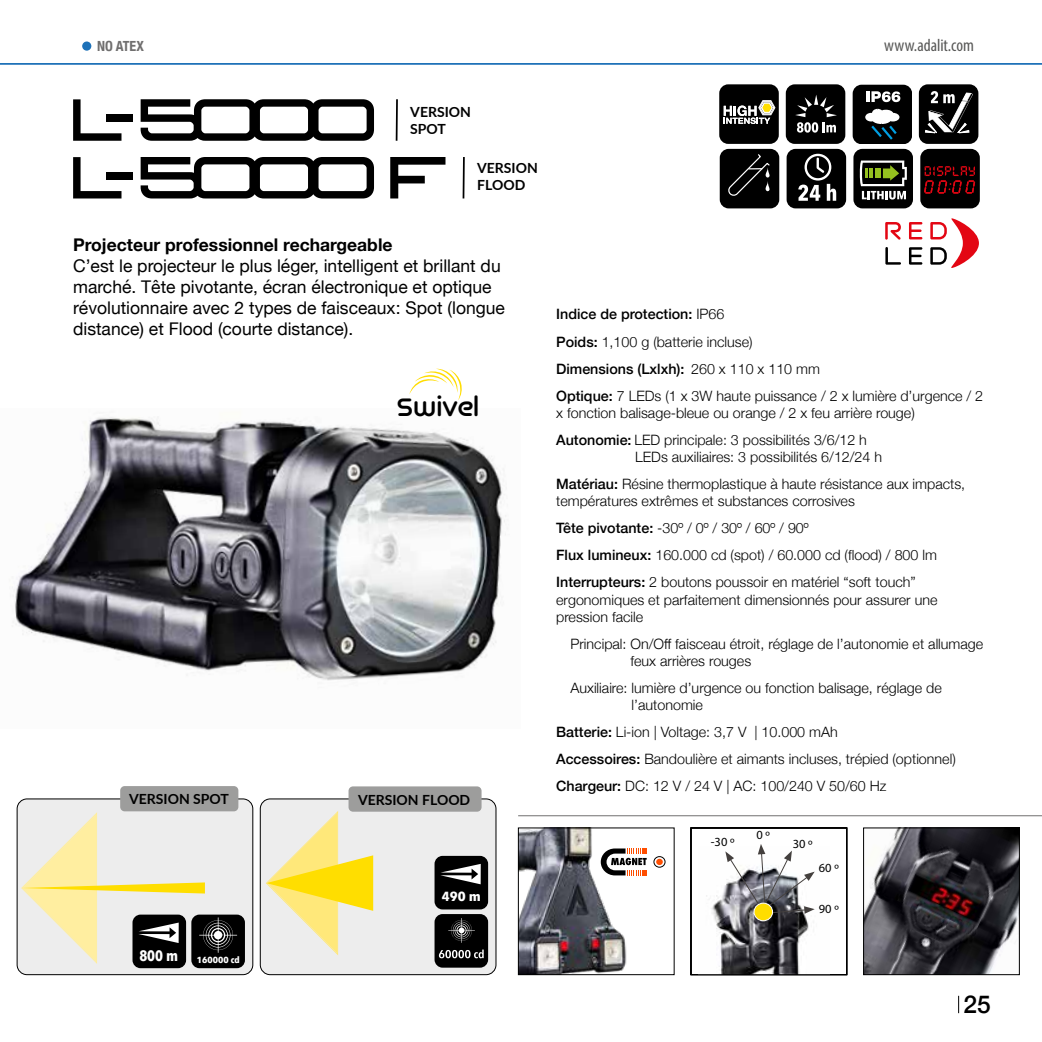
<style>
.page{position:relative;width:1042px;height:1042px;background:#fff}
.page>*{position:absolute;margin:0;border:0;box-sizing:border-box;transform-origin:0 0}
.t1{font:700 27.47px "Omnium";color:#000}
.t2{font:500 24.5px "Helvetica Neue";color:#000}
.t3{font:17.5px/21px "Helvetica Neue";color:#000}
.t4{font:700 17.5px "Helvetica Neue";color:#000}
.t5{font:condensed 17.5px "Myriad Pro";color:#575756}
.t6{font:300 14.35px/27.1px "Helvetica Neue";color:#000}
.t7{font:700 14px/16.8px "Lato";color:#000}
.t8{font:700 condensed 14px "Helvetica Neue";color:#706f6f}
.t9{font:700 13.12px "Avenir Next Condensed";color:#fff;scale:1.15 1}
.t10{font:12.42px "Myriad Pro";color:#000}
.t11{font:700 8.75px "Avenir Next Condensed";color:#fff;scale:1.15 1}
.s1{font-weight:500}
</style>
<div class="page">
<svg style="left:958px;top:996px;width:1px;height:17px"></svg>
<hr style="left:0;top:63px;width:1042px;height:2px;background:#1d71b8">
<div style="left:82px;top:41px;width:9px;height:10px;background:#1d71b8;border-radius:50%"></div>
<hr style="left:518px;top:815px;width:524px;height:1px;background:#706f6f">
<div style="left:719px;top:84px;width:60px;height:60px;background:#000;border-radius:9px"></div>
<svg style="left:723px;top:100px;width:52px;height:24px"></svg>
<div style="left:786px;top:149px;width:60px;height:59px;background:#000;border-radius:9px"></div>
<svg style="left:798px;top:153px;width:38px;height:48px"></svg>
<div style="left:919px;top:84px;width:59px;height:60px;background:#000;border-radius:9px"></div>
<svg style="left:925px;top:91px;width:48px;height:42px"></svg>
<div style="left:853px;top:149px;width:60px;height:59px;background:#000;border-radius:9px"></div>
<svg style="left:860px;top:161px;width:47px;height:38px"></svg>
<div style="left:720px;top:149px;width:59px;height:59px;background:#000;border-radius:9px"></div>
<svg style="left:728px;top:154px;width:42px;height:42px"></svg>
<div style="left:920px;top:149px;width:60px;height:59px;background:#000;border-radius:9px"></div>
<svg style="left:924px;top:166px;width:51px;height:28px"></svg>
<div style="left:852px;top:85px;width:60px;height:59px;background:#000;border-radius:9px"></div>
<hr style="left:866px;top:91px;width:4px;height:11px;background:#fff">
<svg style="left:871px;top:91px;width:29px;height:11px"></svg>
<svg style="left:865px;top:109px;width:34px;height:31px"></svg>
<div style="left:786px;top:84px;width:59px;height:60px;background:#000;border-radius:9px"></div>
<svg style="left:795px;top:95px;width:42px;height:38px"></svg>
<svg style="left:885px;top:222px;width:16px;height:18px"></svg>
<svg style="left:909px;top:222px;width:13px;height:17px"></svg>
<svg style="left:885px;top:247px;width:16px;height:18px"></svg>
<svg style="left:909px;top:247px;width:13px;height:18px"></svg>
<svg style="left:930px;top:218px;width:49px;height:50px"></svg>
<hr style="left:462px;top:157px;width:3px;height:41px;background:#000">
<hr style="left:396px;top:99px;width:2px;height:42px;background:#000">
<img style="left:13px;top:417px;width:493px;height:264px">
<img style="left:865px;top:830px;width:152px;height:143px">
<div style="left:863px;top:828px;width:156px;height:147px;border:1px solid #000"></div>
<img style="left:520px;top:830px;width:119px;height:143px">
<div style="left:518px;top:828px;width:156px;height:147px;border:1px solid #000"></div>
<div style="left:656px;top:859px;width:7px;height:6px;background:#ff4e00;border-radius:50%"></div>
<div style="left:653px;top:856px;width:12px;height:11px;border:1px solid #000;border-radius:50%"></div>
<svg style="left:601px;top:848px;width:46px;height:27px"></svg>
<img style="left:706px;top:871px;width:109px;height:102px">
<svg style="left:725px;top:844px;width:89px;height:70px"></svg>
<div style="left:754px;top:903px;width:19px;height:18px;background:#fd0;border-radius:50%"></div>
<div style="left:753px;top:902px;width:20px;height:19px;border:1px solid #fff;border-radius:50%"></div>
<div style="left:691px;top:828px;width:156px;height:147px;border:1px solid #000"></div>
<div style="left:106px;top:114px;width:27px;height:8px;background:#000"></div>
<svg style="left:73px;top:99px;width:48px;height:42px"></svg>
<svg style="left:141px;top:99px;width:233px;height:42px"></svg>
<div style="left:106px;top:172px;width:27px;height:8px;background:#000"></div>
<svg style="left:73px;top:157px;width:48px;height:41px"></svg>
<svg style="left:390px;top:157px;width:55px;height:41px"></svg>
<svg style="left:141px;top:157px;width:233px;height:41px"></svg>
<svg style="left:409px;top:368px;width:53px;height:32px"></svg>
<div style="left:17px;top:799px;width:236px;height:175px;background:#ededed;border-radius:10px"></div>
<div style="left:17px;top:799px;width:236px;height:176px;border:1px solid #000;border-radius:10px"></div>
<div style="left:120px;top:786px;width:118px;height:25px;background:#9d9d9c;border-radius:4px"></div>
<div style="left:191px;top:914px;width:54px;height:54px;background:#000;border-radius:8px"></div>
<div style="left:132px;top:914px;width:54px;height:54px;background:#000;border-radius:8px"></div>
<svg style="left:21px;top:812px;width:216px;height:152px"></svg>
<div style="left:260px;top:799px;width:236px;height:175px;background:#ededed;border-radius:10px"></div>
<div style="left:260px;top:799px;width:236px;height:176px;border:1px solid #000;border-radius:10px"></div>
<div style="left:348px;top:786px;width:133px;height:25px;background:#9d9d9c;border-radius:4px"></div>
<svg style="left:266px;top:811px;width:107px;height:144px"></svg>
<div style="left:434px;top:914px;width:54px;height:53px;background:#000;border-radius:8px"></div>
<svg style="left:448px;top:918px;width:27px;height:25px"></svg>
<svg style="left:439px;top:949px;width:45px;height:9px"></svg>
<div style="left:434px;top:856px;width:54px;height:53px;background:#000;border-radius:8px"></div>
<svg style="left:440px;top:864px;width:41px;height:20px"></svg>
<p class="t8" style="left:97px;top:34px;width:48px">NO ATEX</p>
<p class="t5" style="left:884px;top:35px;width:91px">www.adalit.com</p>
<p class="t7" style="left:410px;top:103px;width:62px">VERSION<br>SPOT</p>
<p class="t7" style="left:477px;top:159px;width:62px">VERSION<br>FLOOD</p>
<p class="t4" style="left:73px;top:231px;width:321px">Projecteur professionnel rechargeable</p>
<p class="t3" style="left:73px;top:256px;width:433px">C’est le projecteur le plus léger, intelligent et brillant du marché. Tête pivotante, écran électronique et optique révolutionnaire avec 2 types de faisceaux: Spot (longue distance) et Flood (courte distance).</p>
<h1 class="t1" style="left:397px;top:391px;width:84px">Swivel</h1>
<p class="t7" style="left:129px;top:790px;width:101px">VERSION SPOT</p>
<p class="t11" style="left:139px;top:955px;width:89px"><sup>800</sup> <sup>m</sup> 160000 cd</p>
<p class="t7" style="left:358px;top:790px;width:114px">VERSION FLOOD</p>
<p class="t9" style="left:442px;top:888px;width:35px">490 m</p>
<p class="t6" style="left:556px;top:300px;width:428px"><span class="s1">Indice de protection:</span> IP66<br><span class="s1">Poids:</span> 1,100 g (batterie incluse)<br><span class="s1">Dimensions (Lxlxh):</span> 260 x 110 x 110 mm<br><span class="s1">Optique:</span> 7 LEDs (1 x 3W haute puissance / 2 x lumière d’urgence / 2</p>
<p class="t6" style="left:556px;top:398px;width:360px">x fonction balisage-bleue ou orange / 2 x feu arrière rouge)<br><span class="s1">Autonomie:</span> LED principale: 3 possibilités 3/6/12 h</p>
<p class="t6" style="left:556px;top:442px;width:410px;text-align:center">LEDs auxiliaires: 3 possibilités 6/12/24 h<br><span class="s1">Matériau:</span> Résine thermoplastique à haute résistance aux impacts,</p>
<p class="t6" style="left:556px;top:486px;width:382px">températures extrêmes et substances corrosives<br><span class="s1">Tête pivotante:</span> -30º / 0º / 30º / 60º / 90º<br><span class="s1">Flux lumineux:</span> 160.000 cd (spot) / 60.000 cd (flood) / 800 lm <span class="s1">Interrupteurs:</span> 2 boutons poussoir en matériel “soft touch”</p>
<p class="t6" style="left:556px;top:590px;width:383px;line-height:17.2px">ergonomiques et parfaitement dimensionnés pour assurer une pression facile</p>
<p class="t6" style="left:630px;top:634px;width:354px;line-height:17.2px;text-indent:-60px">Principal: On/Off faisceau étroit, réglage de l’autonomie et allumage feux arrières rouges</p>
<p class="t6" style="left:631px;top:678px;width:312px;line-height:17.2px;text-indent:-61px">Auxiliaire: lumière d’urgence ou fonction balisage, réglage de l’autonomie</p>
<p class="t6" style="left:556px;top:717px;width:401px"><span class="s1">Batterie:</span> Li-ion | Voltage: 3,7 V | 10.000 mAh<br><span class="s1">Accessoires:</span> Bandoulière et aimants incluses, trépied (optionnel)<br><span class="s1">Chargeur:</span> DC: 12 V / 24 V | AC: 100/240 V 50/60 Hz</p>
<p class="t10" style="left:711px;top:834px;width:25px">-30 º</p>
<p class="t10" style="left:756px;top:827px;width:15px">0 º</p>
<p class="t10" style="left:793px;top:836px;width:21px">30 º</p>
<p class="t10" style="left:819px;top:860px;width:21px">60 º</p>
<p class="t10" style="left:819px;top:901px;width:21px">90 º</p>
<h2 class="t2" style="left:963px;top:984px;width:29px">25</h2>
</div>
